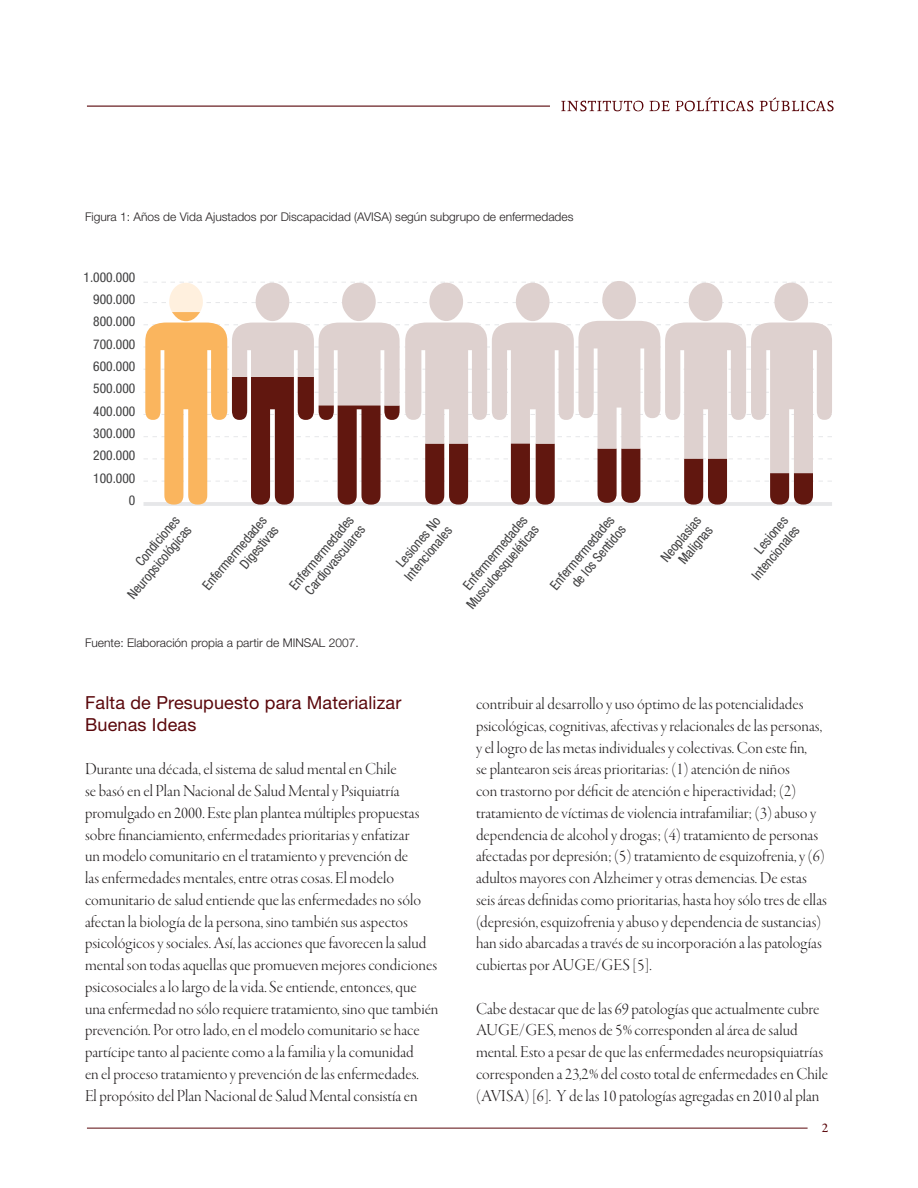
<style>
.page{position:relative;width:918px;height:1188px;background:#fff}
.page>*{position:absolute;margin:0;border:0;box-sizing:border-box;transform-origin:0 0}
.t1{font:18px/21.6px "Helvetica Neue LT Std";letter-spacing:.01em;color:#5a070b}
.t2{font:17.25px/21.8px "Garamond Premr Pro Lt Disp";color:#231f20}
.t3{font:condensed 13.5px/15px "Helvetica Neue LT Std";color:#3e3e3f;text-align:right}
.t4{font:500 13.5px "Garamond Premr Pro";color:#5a070b}
.t5{font:300 12px "Helvetica Neue LT Std";color:#231f20}
</style>
<div class="page">
<svg style="left:561px;top:97px;width:273px;height:14px"></svg>
<hr style="left:87px;top:106px;width:463px;height:1px;background:#5a070b">
<hr style="left:87px;top:1128px;width:721px;height:1px;background:#5a070b">
<hr style="left:144px;top:502px;width:688px;height:4px;background:#e6e7e9">
<svg style="left:144px;top:281px;width:688px;height:224px"></svg>
<p class="t5" style="left:85px;top:210px;width:490px">Figura 1: Años de Vida Ajustados por Discapacidad (AVISA) según subgrupo de enfermedades</p>
<p class="t3" style="left:84px;top:269px;width:53px">1.000.000</p>
<p class="t3" style="left:93px;top:292px;width:44px">900.000</p>
<p class="t3" style="left:93px;top:314px;width:44px">800.000</p>
<p class="t3" style="left:93px;top:336px;width:44px">700.000</p>
<p class="t3" style="left:93px;top:359px;width:44px">600.000</p>
<p class="t3" style="left:93px;top:381px;width:44px">500.000</p>
<p class="t3" style="left:93px;top:403px;width:44px">400.000</p>
<p class="t3" style="left:93px;top:426px;width:44px">300.000</p>
<p class="t3" style="left:93px;top:448px;width:44px">200.000</p>
<p class="t3" style="left:93px;top:470px;width:44px">100.000</p>
<p class="t3" style="left:129px;top:493px;width:8px">0</p>
<p class="t3" style="left:286px;top:583px;width:93px;text-align:center;rotate:-50deg">Enfermermedades<br>Cardiovasculares</p>
<p class="t3" style="left:390px;top:564px;width:67px;text-align:center;rotate:-50deg">Lesiones No<br>Intencionales</p>
<p class="t3" style="left:452px;top:592px;width:106px;rotate:-50deg">Enfermermedades<br>Musculoesqueléticas</p>
<p class="t3" style="left:547px;top:583px;width:93px;rotate:-50deg">Enfermermedades de los Sentidos</p>
<p class="t3" style="left:132px;top:559px;width:62px;rotate:-50deg">Condiciones</p>
<p class="t3" style="left:658px;top:555px;width:56px;rotate:-50deg">Neoplasias<br>Malignas</p>
<p class="t3" style="left:199px;top:583px;width:93px;rotate:-50deg">Enfermermedades<br>Digestivas</p>
<p class="t3" style="left:124px;top:592px;width:92px;rotate:-50deg">Neuropsicológicas</p>
<p class="t3" style="left:737px;top:563px;width:67px;rotate:-50deg">Lesiones<br>Intencionales</p>
<p class="t5" style="left:85px;top:635px;width:275px">Fuente: Elaboración propia a partir de MINSAL 2007.</p>
<p class="t1" style="left:85px;top:692px;width:318px">Falta de Presupuesto para Materializar<br>Buenas Ideas</p>
<p class="t2" style="left:85px;top:759px;width:355px">Durante una década, el sistema de salud mental en Chile<br>se basó en el Plan Nacional de Salud Mental y Psiquiatría promulgado en 2000. Este plan plantea múltiples propuestas sobre financiamiento, enfermedades prioritarias y enfatizar<br>un modelo comunitario en el tratamiento y prevención de<br>las enfermedades mentales, entre otras cosas. El modelo comunitario de salud entiende que las enfermedades no sólo afectan la biología de la persona, sino también sus aspectos psicológicos y sociales. Así, las acciones que favorecen la salud mental son todas aquellas que promueven mejores condiciones psicosociales a lo largo de la vida. Se entiende, entonces, que una enfermedad no sólo requiere tratamiento, sino que también prevención. Por otro lado, en el modelo comunitario se hace partícipe tanto al paciente como a la familia y la comunidad<br>en el proceso tratamiento y prevención de las enfermedades.<br>El propósito del Plan Nacional de Salud Mental consistía en</p>
<p class="t2" style="left:476px;top:693px;width:353px">contribuir al desarrollo y uso óptimo de las potencialidades psicológicas, cognitivas, afectivas y relacionales de las personas, y el logro de las metas individuales y colectivas. Con este fin,<br>se plantearon seis áreas prioritarias: (1) atención de niños<br>con trastorno por déficit de atención e hiperactividad; (2) tratamiento de víctimas de violencia intrafamiliar; (3) abuso y dependencia de alcohol y drogas; (4) tratamiento de personas afectadas por depresión; (5) tratamiento de esquizofrenia, y (6) adultos mayores con Alzheimer y otras demencias. De estas seis áreas definidas como prioritarias, hasta hoy sólo tres de ellas (depresión, esquizofrenia y abuso y dependencia de sustancias) han sido abarcadas a través de su incorporación a las patologías cubiertas por AUGE/GES [5].</p>
<p class="t2" style="left:476px;top:998px;width:354px">Cabe destacar que de las 69 patologías que actualmente cubre AUGE/GES, menos de 5% corresponden al área de salud mental. Esto a pesar de que las enfermedades neuropsiquiatrías corresponden a 23,2% del costo total de enfermedades en Chile (AVISA) [6]. Y de las 10 patologías agregadas en 2010 al plan</p>
<p class="t4" style="left:822px;top:1120px;width:8px">2</p>
</div>
